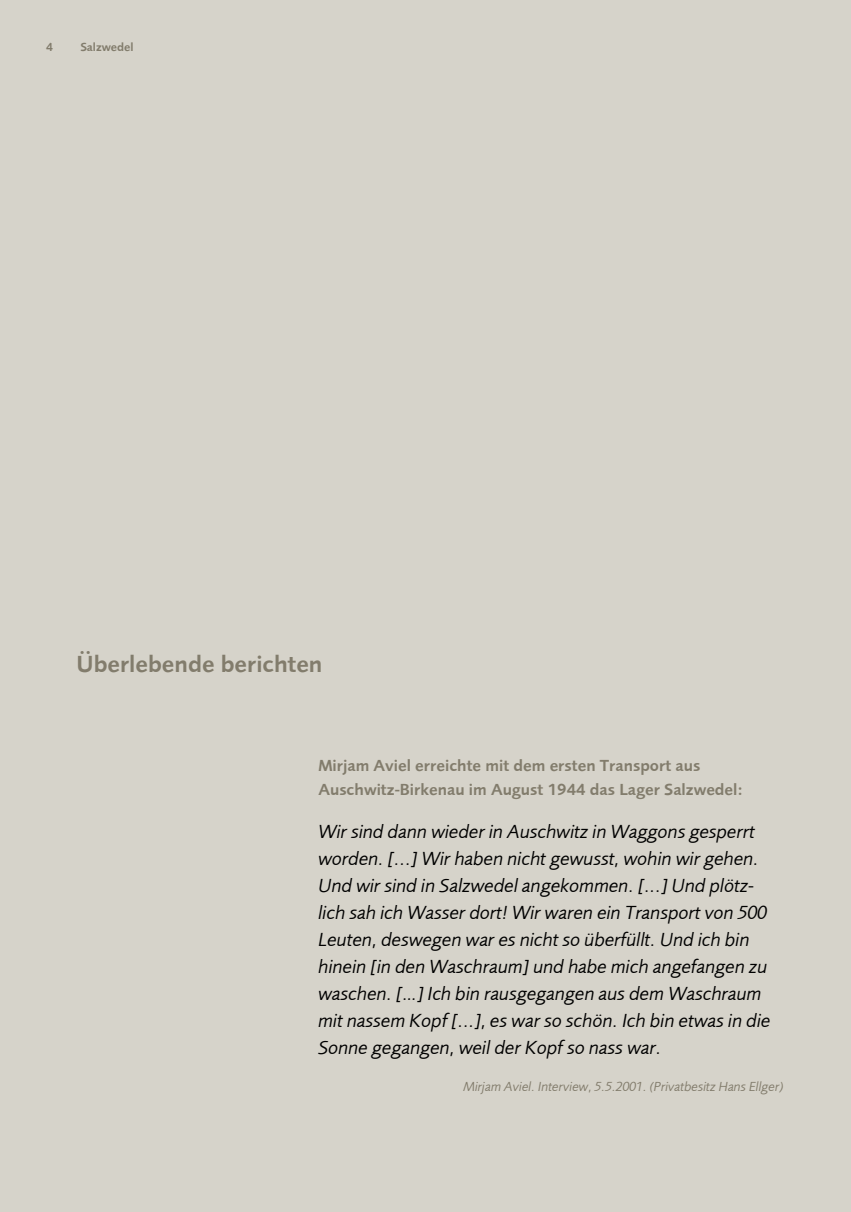
<style>
.page{position:relative;width:851px;height:1212px;background:#fff}
.page>*{position:absolute;margin:0;border:0;box-sizing:border-box;transform-origin:0 0}
.t1{font:24px "Foundry Sans Demi";color:#827c6c}
.t2{font:italic 19.5px/27px "Foundry Sans";color:#000}
.t3{font:16.5px/24px "Foundry Sans Demi";color:#827c6c}
.t4{font:italic 13.5px "Foundry Sans";color:#827c6c}
.t5{font:12px "Foundry Sans Demi";color:#827c6c}
</style>
<div class="page">
<div style="left:0;top:0;width:850px;height:1212px;background:#d6d3ca"></div>
<p class="t5" style="left:46px;top:40px;width:8px">4</p>
<p class="t5" style="left:80px;top:40px;width:55px">Salzwedel</p>
<p class="t1" style="left:77px;top:650px;width:247px">Überlebende berichten</p>
<p class="t3" style="left:318px;top:754px;width:426px">Mirjam Aviel erreichte mit dem ersten Transport aus<br>Auschwitz-Birkenau im August 1944 das Lager Salzwedel:</p>
<p class="t2" style="left:318px;top:818px;width:453px">Wir sind dann wieder in Auschwitz in Waggons gesperrt worden. [...] Wir haben nicht gewusst, wohin wir gehen.<br>Und wir sind in Salzwedel angekommen. [...] Und plötz&shy;lich sah ich Wasser dort! Wir waren ein Transport von 500<br>Leuten, deswegen war es nicht so überfüllt. Und ich bin hinein [in den Waschraum] und habe mich angefangen zu waschen. […] Ich bin rausgegangen aus dem Waschraum mit nassem Kopf [...], es war so schön. Ich bin etwas in die Sonne gegangen, weil der Kopf so nass war.</p>
<p class="t4" style="left:463px;top:1078px;width:322px">Mirjam Aviel. Interview, 5.5.2001. (Privatbesitz Hans Ellger)</p>
</div>
